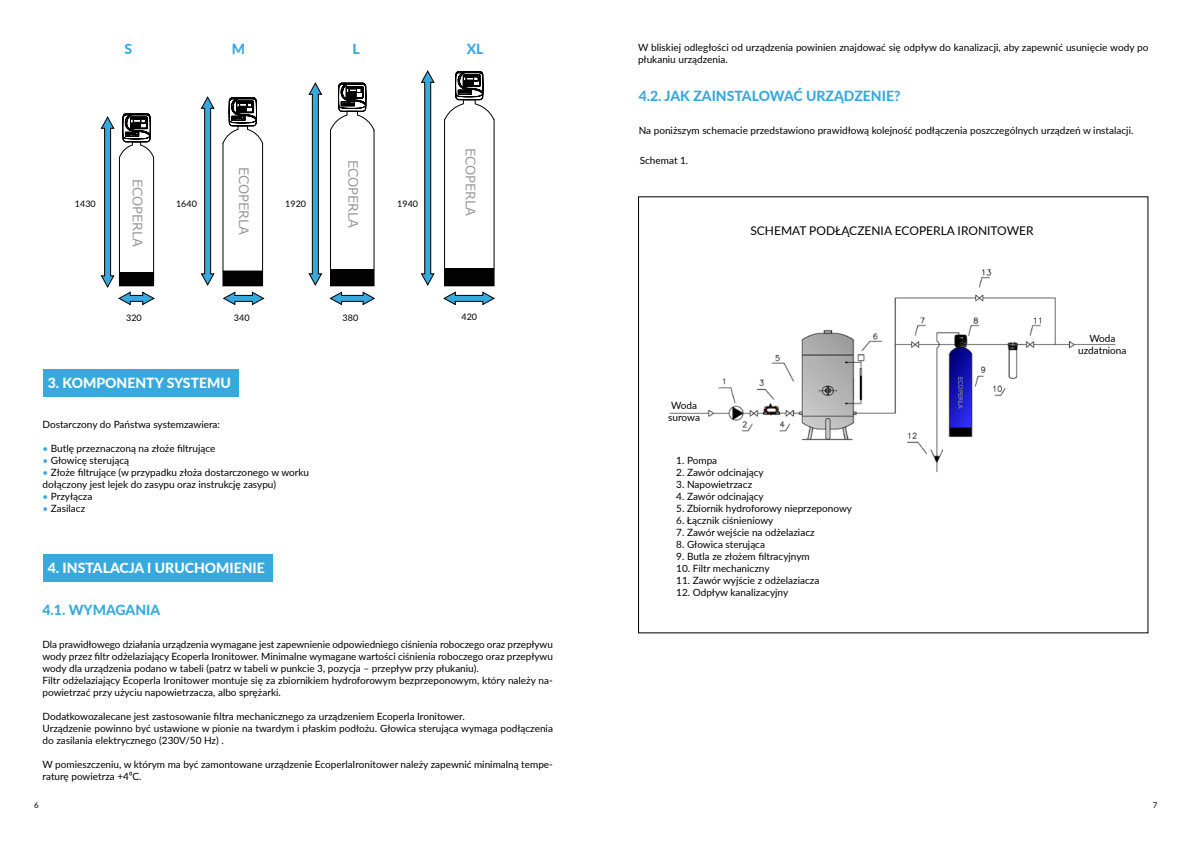
<style>
.page{position:relative;width:1191px;height:842px;background:#fff}
.page>*{position:absolute;margin:0;border:0;box-sizing:border-box;transform-origin:0 0}
.t1{font:800 14px "Lato";color:#fff}
.t2{font:800 14px "Lato";color:#38a9dd}
.t3{font:13px "Verdana";color:#989899}
.t4{font:12px "Lato";color:#000}
.t5{font:10px/12px "Lato";color:#000}
.t6{font:9px "Lato";color:#000}
.t7{font:8px "Lato";color:#000}
.s1{color:#38a9dd}
</style>
<div class="page">
<img style="left:669px;top:269px;width:447px;height:204px">
<svg style="left:200px;top:96px;width:15px;height:190px"></svg>
<svg style="left:421px;top:70px;width:14px;height:216px"></svg>
<svg style="left:100px;top:114px;width:55px;height:192px"></svg>
<svg style="left:222px;top:98px;width:43px;height:208px"></svg>
<svg style="left:308px;top:82px;width:67px;height:224px"></svg>
<svg style="left:443px;top:71px;width:52px;height:235px"></svg>
<div style="left:43px;top:369px;width:195px;height:28px;background:#38a9dd"></div>
<div style="left:43px;top:554px;width:229px;height:28px;background:#38a9dd"></div>
<h1 class="t2" style="left:124px;top:38px;width:9px">S</h1>
<h1 class="t2" style="left:232px;top:38px;width:15px">M</h1>
<h1 class="t2" style="left:352px;top:38px;width:9px">L</h1>
<h1 class="t2" style="left:467px;top:38px;width:18px">XL</h1>
<h2 class="t3" style="left:253px;top:166px;width:70px;rotate:90deg">ECOPERLA</h2>
<h2 class="t3" style="left:362px;top:159px;width:70px;rotate:90deg">ECOPERLA</h2>
<h2 class="t3" style="left:147px;top:178px;width:70px;rotate:90deg">ECOPERLA</h2>
<p class="t6" style="left:75px;top:197px;width:22px">1430</p>
<p class="t6" style="left:176px;top:197px;width:22px">1640</p>
<p class="t6" style="left:285px;top:197px;width:22px">1920</p>
<p class="t6" style="left:397px;top:197px;width:22px">1940</p>
<h2 class="t3" style="left:479px;top:147px;width:70px;rotate:90deg">ECOPERLA</h2>
<p class="t6" style="left:126px;top:311px;width:17px">320</p>
<p class="t6" style="left:234px;top:311px;width:17px">340</p>
<p class="t6" style="left:343px;top:311px;width:17px">380</p>
<p class="t6" style="left:461px;top:311px;width:17px">420</p>
<h1 class="t1" style="left:79px;top:366px;width:64px">1. WSTĘP</h1>
<h1 class="t1" style="left:48px;top:373px;width:185px">3. KOMPONENTY SYSTEMU</h1>
<p class="t5" style="left:43px;top:418px;width:179px">Dostarczony do Państwa systemzawiera:</p>
<p class="t5" style="left:43px;top:442px;width:174px"><span class="s1">•</span> Butlę przeznaczoną na złoże filtrujące</p>
<p class="t5" style="left:43px;top:454px;width:88px"><span class="s1">•</span> Głowicę sterującą</p>
<p class="t5" style="left:43px;top:466px;width:268px"><span class="s1">•</span> Złoże filtrujące (w przypadku złoża dostarczonego w worku dołączony jest lejek do zasypu oraz instrukcję zasypu)</p>
<p class="t5" style="left:43px;top:490px;width:51px"><span class="s1">•</span> Przyłącza</p>
<p class="t5" style="left:43px;top:502px;width:44px"><span class="s1">•</span> Zasilacz</p>
<h1 class="t1" style="left:79px;top:551px;width:64px">1. WSTĘP</h1>
<h1 class="t1" style="left:48px;top:558px;width:218px">4. INSTALACJA I URUCHOMIENIE</h1>
<h1 class="t2" style="left:43px;top:600px;width:119px">4.1. WYMAGANIA</h1>
<p class="t5" style="left:43px;top:637px;width:512px">Dla prawidłowego działania urządzenia wymagane jest zapewnienie odpowiedniego ciśnienia roboczego oraz przepływu wody przez filtr odżelaziający Ecoperla Ironitower. Minimalne wymagane wartości ciśnienia roboczego oraz przepływu wody dla urządzenia podano w tabeli (patrz w tabeli w punkcie 3, pozycja – przepływ przy płukaniu).<br>Filtr odżelaziający Ecoperla Ironitower montuje się za zbiornikiem hydroforowym bezprzeponowym, który należy na&shy;powietrzać przy użyciu napowietrzacza, albo sprężarki.</p>
<p class="t5" style="left:43px;top:709px;width:512px">Dodatkowozalecane jest zastosowanie filtra mechanicznego za urządzeniem Ecoperla Ironitower.<br>Urządzenie powinno być ustawione w pionie na twardym i płaskim podłożu. Głowica sterująca wymaga podłączenia do zasilania elektrycznego (230V/50 Hz) .</p>
<p class="t5" style="left:43px;top:757px;width:512px">W pomieszczeniu, w którym ma być zamontowane urządzenie EcoperlaIronitower należy zapewnić minimalną tempe&shy;raturę powietrza +4⁰C.</p>
<p class="t5" style="left:638px;top:41px;width:512px">W bliskiej odległości od urządzenia powinien znajdować się odpływ do kanalizacji, aby zapewnić usunięcie wody po płukaniu urządzenia.</p>
<h1 class="t2" style="left:639px;top:86px;width:263px">4.2. JAK ZAINSTALOWAĆ URZĄDZENIE?</h1>
<p class="t5" style="left:639px;top:124px;width:496px">Na poniższym schemacie przedstawiono prawidłową kolejność podłączenia poszczególnych urządzeń w instalacji.</p>
<p class="t5" style="left:640px;top:154px;width:50px">Schemat 1.</p>
<p class="t4" style="left:750px;top:222px;width:285px">SCHEMAT PODŁĄCZENIA ECOPERLA IRONITOWER</p>
<p class="t5" style="left:668px;top:399px;width:33px">Woda surowa</p>
<p class="t5" style="left:676px;top:454px;width:42px">1. Pompa</p>
<p class="t5" style="left:676px;top:466px;width:89px">2. Zawór odcinający</p>
<p class="t5" style="left:676px;top:478px;width:77px">3. Napowietrzacz</p>
<p class="t5" style="left:676px;top:490px;width:89px">4. Zawór odcinający</p>
<p class="t5" style="left:676px;top:502px;width:177px">5. Zbiornik hydroforowy nieprzeponowy</p>
<p class="t5" style="left:676px;top:514px;width:99px">6. Łącznik ciśnieniowy</p>
<p class="t5" style="left:676px;top:526px;width:140px">7. Zawór wejście na odżelaziacz</p>
<p class="t5" style="left:676px;top:538px;width:90px">8. Głowica sterująca</p>
<p class="t5" style="left:676px;top:550px;width:135px">9. Butla ze złożem filtracyjnym</p>
<p class="t5" style="left:676px;top:562px;width:95px">10. Filtr mechaniczny</p>
<p class="t5" style="left:676px;top:574px;width:144px">11. Zawór wyjście z odżelaziacza</p>
<p class="t5" style="left:676px;top:586px;width:113px">12. Odpływ kanalizacyjny</p>
<p class="t5" style="left:1078px;top:332px;width:50px;text-align:center">Woda uzdatniona</p>
<p class="t7" style="left:34px;top:799px;width:6px">6</p>
<p class="t7" style="left:1152px;top:799px;width:6px">7</p>
</div>
